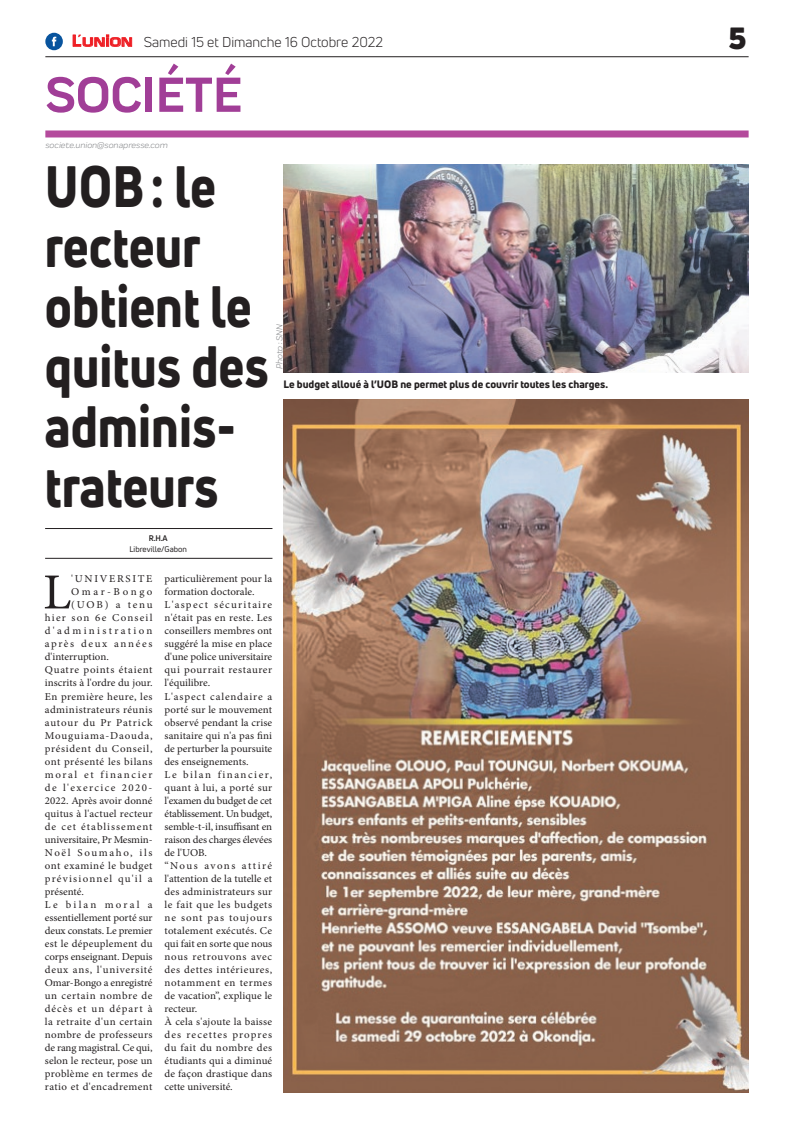
<style>
.page{position:relative;width:794px;height:1129px;background:#fff}
.page>*{position:absolute;margin:0;border:0;box-sizing:border-box;transform-origin:0 0}
.t1{font:800 57px/60px "Uni Neue";color:#231f20;scale:.86 1}
.t2{font:700 51px "Praktika";color:#a13e97}
.t3{font:50.5px "Minion Pro";color:#231f20;scale:1.04 1}
.t4{font:900 30px "Uni Neue";color:#231f20}
.t5{font:14px "Uni Neue";color:#231f20}
.t6{font:10.5px/13px "Minion Pro";letter-spacing:.02em;color:#231f20;scale:1.04 1}
.t7{font:10.5px "Minion Pro";letter-spacing:.04em;color:#231f20;scale:1.04 1}
.t8{font:10.5px "Minion Pro";letter-spacing:-.015em;color:#231f20;scale:1.04 1}
.t9{font:10.5px "Minion Pro";color:#231f20;scale:1.04 1}
.t10{font:10.5px "Minion Pro";letter-spacing:.065em;color:#231f20;scale:1.04 1}
.t11{font:800 10.5px "Uni Neue";color:#231f20}
.t12{font:10.5px "Minion Pro";letter-spacing:-.005em;color:#231f20;scale:1.04 1}
.t13{font:10.5px "Minion Pro";letter-spacing:.11em;color:#231f20;scale:1.04 1}
.t14{font:10.5px "Minion Pro";letter-spacing:.09em;color:#231f20;scale:1.04 1}
.t15{font:10.5px "Minion Pro";letter-spacing:.15em;color:#231f20;scale:1.04 1}
.t16{font:10.5px "Minion Pro";letter-spacing:-.01em;color:#231f20;scale:1.04 1}
.t17{font:10.5px "Minion Pro";letter-spacing:.045em;color:#231f20;scale:1.04 1}
.t18{font:10.5px "Minion Pro";letter-spacing:.075em;color:#231f20;scale:1.04 1}
.t19{font:10.5px "Minion Pro";letter-spacing:.08em;color:#231f20;scale:1.04 1}
.t20{font:10.5px "Minion Pro";letter-spacing:.13em;color:#231f20;scale:1.04 1}
.t21{font:10.5px "Minion Pro";letter-spacing:.06em;color:#231f20;scale:1.04 1}
.t22{font:10.5px "Minion Pro";letter-spacing:.215em;color:#231f20;scale:1.04 1}
.t23{font:10.5px "Minion Pro";letter-spacing:.145em;color:#231f20;scale:1.04 1}
.t24{font:10.5px "Minion Pro";letter-spacing:.2em;color:#231f20;scale:1.04 1}
.t25{font:10.5px "Minion Pro";letter-spacing:.155em;color:#231f20;scale:1.04 1}
.t26{font:10.5px "Minion Pro";letter-spacing:.23em;color:#231f20;scale:1.04 1}
.t27{font:italic 9px "Praktika";color:#818386}
.t28{font:8px "Uni Neue";color:#231f20}
.t29{font:700 8px "Uni Neue";color:#231f20}
.s1{font-family:"Eurostile";font-weight:600;font-size:15px;color:#ee1d23}
.s2{font-family:"Eurostile";font-weight:600;font-size:11.4px;color:#ee1d23}
</style>
<div class="page">
<hr style="left:45px;top:56px;width:703px;height:1px;background:#231f20">
<div style="left:45px;top:130px;width:703px;height:7px;background:#b44a9c"></div>
<svg style="left:72px;top:34px;width:60px;height:13px"></svg>
<div style="left:45px;top:33px;width:18px;height:17px;background:#08549e;border-radius:50%"></div>
<svg style="left:52px;top:37px;width:4px;height:9px"></svg>
<img style="left:283px;top:400px;width:465px;height:691px">
<hr style="left:45px;top:557px;width:227px;height:1px;background:#231f20">
<hr style="left:45px;top:528px;width:227px;height:1px;background:#231f20">
<img style="left:283px;top:164px;width:465px;height:208px">
<h3 class="t5" style="left:72px;top:33px;width:312px"><span class="s1">L</span><span class="s2">UNION</span> Samedi 15 et Dimanche 16 Octobre 2022</h3>
<h2 class="t2" style="left:45px;top:54px;width:198px">SOCIÉTÉ</h2>
<p class="t27" style="left:45px;top:139px;width:124px">societe.union@sonapresse.com</p>
<h1 class="t1" style="left:45px;top:156px;width:262px">UOB: le recteur obtient le quitus des adminis&shy;trateurs</h1>
<p class="t29" style="left:149px;top:533px;width:20px">R.H.A</p>
<p class="t28" style="left:129px;top:544px;width:59px">Libreville/Gabon</p>
<p class="t27" style="left:273px;top:369px;width:47px;rotate:-90deg">Photo : SNN</p>
<p class="t11" style="left:283px;top:377px;width:326px">Le budget alloué à l’UOB ne permet plus de couvrir toutes les charges.</p>
<h3 class="t3" style="left:43px;top:558px;width:29px">L</h3>
<p class="t25" style="left:71px;top:572px;width:80px">'UNIVERSITE</p>
<p class="t26" style="left:71px;top:585px;width:80px">Omar-Bongo</p>
<p class="t6" style="left:71px;top:598px;width:80px">(UOB) a tenu</p>
<p class="t13" style="left:45px;top:611px;width:105px">hier son 6e Conseil</p>
<p class="t22" style="left:45px;top:624px;width:105px">d'administration</p>
<p class="t15" style="left:45px;top:637px;width:105px">après deux années</p>
<p class="t9" style="left:45px;top:650px;width:63px">d'interruption.</p>
<p class="t10" style="left:45px;top:663px;width:105px">Quatre points étaient</p>
<p class="t9" style="left:45px;top:676px;width:105px">inscrits à l'ordre du jour.</p>
<p class="t7" style="left:45px;top:689px;width:105px">En première heure, les</p>
<p class="t7" style="left:45px;top:702px;width:105px">administrateurs réunis</p>
<p class="t18" style="left:45px;top:715px;width:105px">autour du Pr Patrick</p>
<p class="t19" style="left:45px;top:728px;width:105px">Mouguiama-Daouda,</p>
<p class="t10" style="left:45px;top:741px;width:105px">président du Conseil,</p>
<p class="t7" style="left:45px;top:754px;width:105px">ont présenté les bilans</p>
<p class="t15" style="left:45px;top:767px;width:105px">moral et financier</p>
<p class="t20" style="left:45px;top:780px;width:105px">de l'exercice 2020-</p>
<p class="t9" style="left:45px;top:793px;width:105px">2022. Après avoir donné</p>
<p class="t6" style="left:45px;top:806px;width:105px">quitus à l'actuel recteur</p>
<p class="t14" style="left:45px;top:819px;width:105px">de cet établissement</p>
<p class="t8" style="left:45px;top:832px;width:105px">universitaire, Pr Mesmin-</p>
<p class="t23" style="left:45px;top:845px;width:105px">Noël Soumaho, ils</p>
<p class="t17" style="left:45px;top:858px;width:105px">ont examiné le budget</p>
<p class="t13" style="left:45px;top:871px;width:105px">prévisionnel qu'il a</p>
<p class="t12" style="left:45px;top:884px;width:39px">présenté.</p>
<p class="t24" style="left:45px;top:897px;width:105px">Le bilan moral a</p>
<p class="t12" style="left:45px;top:910px;width:105px">essentiellement porté sur</p>
<p class="t8" style="left:45px;top:923px;width:105px">deux constats. Le premier</p>
<p class="t6" style="left:45px;top:936px;width:105px">est le dépeuplement du</p>
<p class="t12" style="left:45px;top:949px;width:105px">corps enseignant. Depuis</p>
<p class="t10" style="left:45px;top:962px;width:105px">deux ans, l'université</p>
<p class="t8" style="left:45px;top:975px;width:105px">Omar-Bongo a enregistré</p>
<p class="t21" style="left:45px;top:988px;width:105px">un certain nombre de</p>
<p class="t14" style="left:45px;top:1001px;width:105px">décès et un départ à</p>
<p class="t7" style="left:45px;top:1014px;width:105px">la retraite d'un certain</p>
<p class="t6" style="left:45px;top:1027px;width:105px">nombre de professeurs</p>
<p class="t16" style="left:45px;top:1040px;width:105px">de rang magistral. Ce qui,</p>
<p class="t6" style="left:45px;top:1053px;width:105px">selon le recteur, pose un</p>
<p class="t6" style="left:45px;top:1066px;width:105px">problème en termes de</p>
<p class="t7" style="left:45px;top:1079px;width:105px">ratio et d'encadrement</p>
<p class="t6" style="left:164px;top:572px;width:105px">particulièrement pour la formation doctorale.<br>L'aspect sécuritaire n'était pas en reste. Les conseillers membres ont suggéré la mise en place d'une police universitaire qui pourrait restaurer l'équilibre.<br>L'aspect calendaire a porté sur le mouvement observé pendant la crise sanitaire qui n'a pas fini de perturber la poursuite des enseignements.<br>Le bilan financier, quant à lui, a porté sur l'examen du budget de cet établissement. Un budget, semble-t-il, insuffisant en raison des charges élevées de l'UOB.<br>“Nous avons attiré l'attention de la tutelle et des administrateurs sur le fait que les budgets ne sont pas toujours totalement exécutés. Ce qui fait en sorte que nous nous retrouvons avec des dettes intérieures, notamment en termes de vacation”, explique le recteur.<br>À cela s'ajoute la baisse des recettes propres du fait du nombre des étudiants qui a diminué de façon drastique dans cette université.</p>
<h3 class="t4" style="left:728px;top:17px;width:19px">5</h3>
</div>
